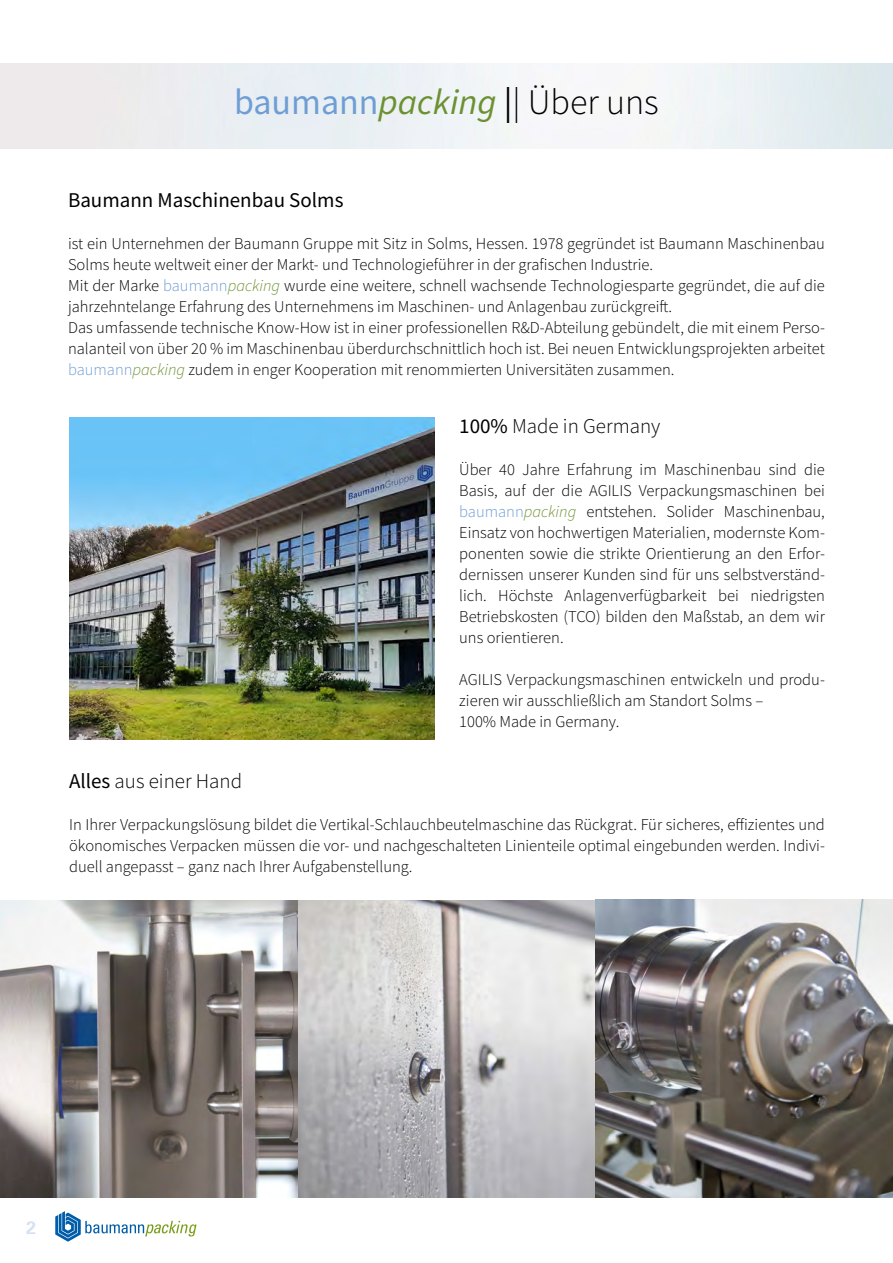
<style>
.page{position:relative;width:893px;height:1263px;background:#fff}
.page>*{position:absolute;margin:0;border:0;box-sizing:border-box;transform-origin:0 0}
.t1{font:300 36px "Source Sans Pro";color:#000}
.t2{font:300 21px "Source Sans Pro";color:#000}
.t3{font:21px "Source Sans Pro";color:#000}
.t4{font:700 18px "Univers 65";color:#d7e1f4}
.t5{font:300 16.5px/21px "Source Sans Pro";color:#000}
.s1{font-weight:400;color:#6f9ed4}
.s2{font-weight:400;font-style:italic;color:#6c9131}
.s3{font-weight:400}
.s4{color:#6f9ed4}
.s5{font-style:italic;color:#6c9131}
</style>
<div class="page">
<svg style="left:55px;top:1211px;width:142px;height:31px"></svg>
<img style="left:0;top:899px;width:893px;height:299px">
<img style="left:69px;top:417px;width:366px;height:323px">
<h1 class="t1" style="left:234px;top:80px;width:426px"><span class="s1">baumann</span><span class="s2">packing</span> <span class="s3">|</span>| Über uns</h1>
<p class="t3" style="left:68px;top:187px;width:277px">Baumann Maschinenbau Solms</p>
<p class="t5" style="left:68px;top:233px;width:758px">ist ein Unternehmen der Baumann Gruppe mit Sitz in Solms, Hessen. 1978 gegründet ist Baumann Maschinenbau Solms heute weltweit einer der Markt- und Technologieführer in der grafischen Industrie.<br>Mit der Marke <span class="s4">baumann</span><span class="s5">packing</span> wurde eine weitere, schnell wachsende Technologiesparte gegründet, die auf die jahrzehntelange Erfahrung des Unternehmens im Maschinen- und Anlagenbau zurückgreift.<br>Das umfassende technische Know-How ist in einer professionellen R&amp;D-Abteilung gebündelt, die mit einem Perso&shy;nalanteil von über 20 % im Maschinenbau überdurchschnittlich hoch ist. Bei neuen Entwicklungsprojekten arbeitet <span class="s4">baumann</span><span class="s5">packing</span> zudem in enger Kooperation mit renommierten Universitäten zusammen.</p>
<p class="t2" style="left:459px;top:413px;width:203px"><span class="s3">100%</span> Made in Germany</p>
<p class="t5" style="left:459px;top:459px;width:367px;text-align:justify">Über 40 Jahre Erfahrung im Maschinenbau sind die Basis, auf der die AGILIS Verpackungsmaschinen bei <span class="s4">baumann</span><span class="s5">packing</span> entstehen. Solider Maschinenbau, Einsatz von hochwertigen Materialien, modernste Kom&shy;ponenten sowie die strikte Orientierung an den Erfor&shy;dernissen unserer Kunden sind für uns selbstverständ&shy;lich. Höchste Anlagenverfügbarkeit bei niedrigsten Betriebskosten (TCO) bilden den Maßstab, an dem wir uns orientieren.</p>
<p class="t5" style="left:459px;top:669px;width:367px">AGILIS Verpackungsmaschinen entwickeln und produ&shy;zieren wir ausschließlich am Standort Solms –<br>100% Made in Germany.</p>
<p class="t2" style="left:69px;top:768px;width:175px"><span class="s3">Alles</span> aus einer Hand</p>
<p class="t5" style="left:69px;top:814px;width:757px;text-align:justify">In Ihrer Verpackungslösung bildet die Vertikal-Schlauchbeutelmaschine das Rückgrat. Für sicheres, effizientes und ökonomisches Verpacken müssen die vor- und nachgeschalteten Linienteile optimal eingebunden werden. Indivi&shy;duell angepasst – ganz nach Ihrer Aufgabenstellung.</p>
<p class="t4" style="left:26px;top:1216px;width:12px">2</p>
</div>
